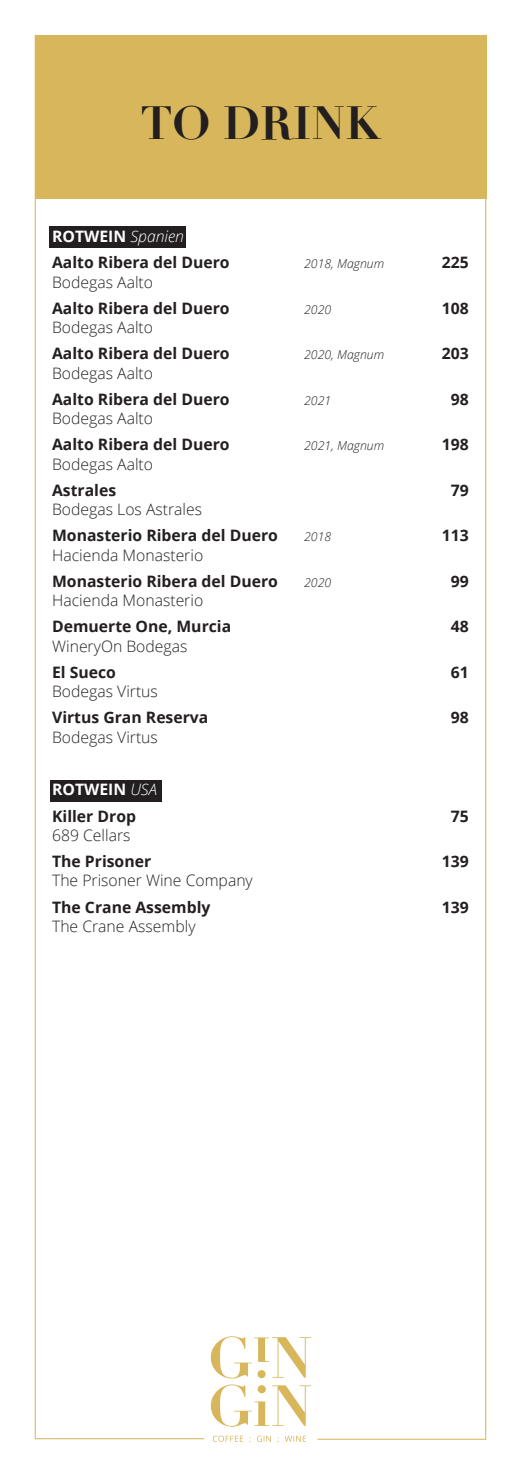
<style>
.page{position:relative;width:521px;height:1474px;background:#fff}
.page>*{position:absolute;margin:0;border:0;box-sizing:border-box;transform-origin:0 0}
.t1{font:700 45.5px "Didot";color:#231f20}
.t2{font:700 15.75px/26.2px "Open Sans";color:#231f20}
.t3{font:300 15.75px "Open Sans";color:#231f20}
.t4{font:italic 300 12.25px "Open Sans";color:#231f20}
.s1{color:#fff}
.s2{font-weight:300;font-style:italic;color:#fff}
</style>
<div class="page">
<div style="left:50px;top:226px;width:136px;height:22px;background:#231f20"></div>
<div style="left:50px;top:780px;width:111px;height:21px;background:#231f20"></div>
<svg style="left:211px;top:1384px;width:99px;height:42px"></svg>
<svg style="left:211px;top:1336px;width:99px;height:42px"></svg>
<svg style="left:213px;top:1435px;width:93px;height:6px"></svg>
<hr style="left:485px;top:35px;width:1px;height:1404px;background:#d7b65c">
<hr style="left:35px;top:35px;width:1px;height:1404px;background:#d7b65c">
<hr style="left:36px;top:1438px;width:168px;height:1px;background:#d7b65c">
<hr style="left:317px;top:1438px;width:169px;height:1px;background:#d7b65c">
<div style="left:35px;top:35px;width:451px;height:163px;background:#d7b65c"></div>
<h1 class="t1" style="left:140px;top:94px;width:242px">TO DRINK</h1>
<p class="t2" style="left:52px;top:223px;width:179px"><span class="s1">ROTWEIN</span> <span class="s2">Spanien<br></span>Aalto Ribera del Duero</p>
<p class="t4" style="left:304px;top:255px;width:82px">2018, Magnum</p>
<p class="t2" style="left:442px;top:249px;width:28px">225</p>
<p class="t3" style="left:52px;top:271px;width:103px">Bodegas Aalto</p>
<p class="t2" style="left:52px;top:294px;width:179px">Aalto Ribera del Duero</p>
<p class="t4" style="left:304px;top:301px;width:28px">2020</p>
<p class="t2" style="left:442px;top:294px;width:28px">108</p>
<p class="t3" style="left:52px;top:316px;width:103px">Bodegas Aalto</p>
<p class="t2" style="left:52px;top:340px;width:179px">Aalto Ribera del Duero</p>
<p class="t4" style="left:304px;top:346px;width:82px">2020, Magnum</p>
<p class="t2" style="left:442px;top:340px;width:28px">203</p>
<p class="t3" style="left:52px;top:362px;width:103px">Bodegas Aalto</p>
<p class="t2" style="left:52px;top:385px;width:179px">Aalto Ribera del Duero</p>
<p class="t4" style="left:304px;top:392px;width:28px">2021</p>
<p class="t2" style="left:451px;top:385px;width:19px">98</p>
<p class="t3" style="left:52px;top:407px;width:103px">Bodegas Aalto</p>
<p class="t2" style="left:52px;top:431px;width:179px">Aalto Ribera del Duero</p>
<p class="t4" style="left:304px;top:437px;width:82px">2021, Magnum</p>
<p class="t2" style="left:442px;top:431px;width:28px">198</p>
<p class="t3" style="left:52px;top:453px;width:103px">Bodegas Aalto</p>
<p class="t2" style="left:52px;top:476px;width:66px">Astrales</p>
<p class="t2" style="left:451px;top:476px;width:19px">79</p>
<p class="t3" style="left:52px;top:498px;width:151px">Bodegas Los Astrales</p>
<p class="t2" style="left:52px;top:522px;width:227px">Monasterio Ribera del Duero</p>
<p class="t4" style="left:304px;top:528px;width:28px">2018</p>
<p class="t2" style="left:442px;top:522px;width:28px">113</p>
<p class="t3" style="left:52px;top:544px;width:153px">Hacienda Monasterio</p>
<p class="t2" style="left:52px;top:567px;width:227px">Monasterio Ribera del Duero</p>
<p class="t4" style="left:304px;top:574px;width:28px">2020</p>
<p class="t2" style="left:451px;top:567px;width:19px">99</p>
<p class="t3" style="left:52px;top:589px;width:153px">Hacienda Monasterio</p>
<p class="t2" style="left:52px;top:613px;width:181px">Demuerte One, Murcia</p>
<p class="t2" style="left:451px;top:613px;width:19px">48</p>
<p class="t3" style="left:52px;top:635px;width:137px">WineryOn Bodegas</p>
<p class="t2" style="left:52px;top:658px;width:65px">El Sueco</p>
<p class="t2" style="left:451px;top:658px;width:19px">61</p>
<p class="t3" style="left:52px;top:680px;width:107px">Bodegas Virtus</p>
<p class="t2" style="left:52px;top:704px;width:158px">Virtus Gran Reserva</p>
<p class="t2" style="left:451px;top:704px;width:19px">98</p>
<p class="t3" style="left:52px;top:726px;width:107px">Bodegas Virtus</p>
<p class="t2" style="left:52px;top:776px;width:106px"><span class="s1">ROTWEIN</span> <span class="s2">USA<br></span>Killer Drop</p>
<p class="t2" style="left:451px;top:802px;width:19px">75</p>
<p class="t3" style="left:52px;top:824px;width:80px">689 Cellars</p>
<p class="t2" style="left:52px;top:847px;width:101px">The Prisoner</p>
<p class="t2" style="left:442px;top:847px;width:28px">139</p>
<p class="t3" style="left:52px;top:869px;width:202px">The Prisoner Wine Company</p>
<p class="t2" style="left:52px;top:893px;width:160px">The Crane Assembly</p>
<p class="t2" style="left:442px;top:893px;width:28px">139</p>
<p class="t3" style="left:52px;top:915px;width:145px">The Crane Assembly</p>
</div>
